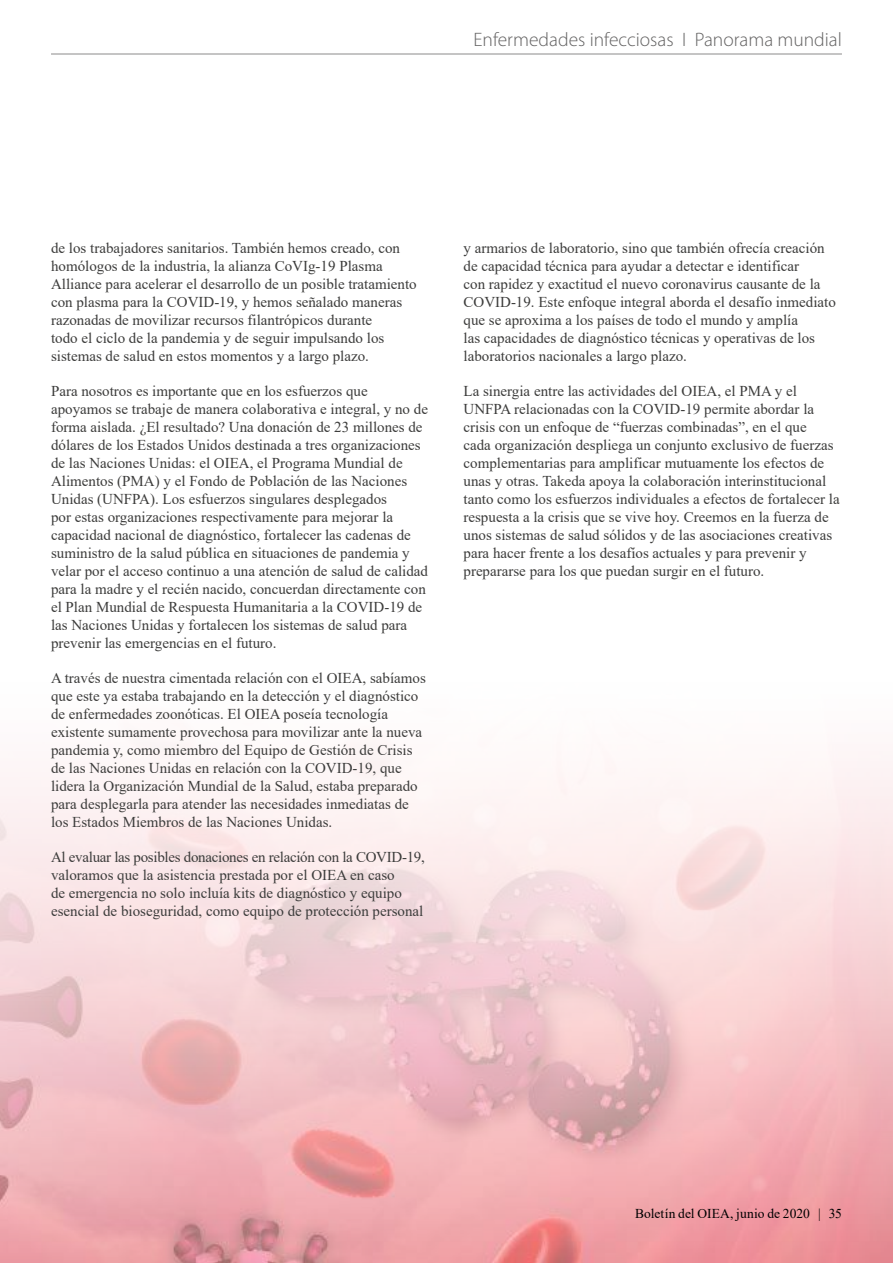
<style>
.page{position:relative;width:893px;height:1263px;background:#fff}
.page>*{position:absolute;margin:0;border:0;box-sizing:border-box;transform-origin:0 0}
.t1{font:300 19.5px "Myriad Pro";color:#646363}
.t2{font:15px/18px "Times New Roman";color:#3c3c3b}
.t3{font:13.5px "Times New Roman";letter-spacing:.005em;color:#000}
</style>
<div class="page">
<img style="left:0;top:744px;width:893px;height:519px">
<hr style="left:51px;top:54px;width:791px;height:1px;background:#646363">
<h1 class="t1" style="left:473px;top:28px;width:370px">Enfermedades infecciosas Ι Panorama mundial</h1>
<p class="t2" style="left:51px;top:238px;width:367px">de los trabajadores sanitarios. También hemos creado, con homólogos de la industria, la alianza CoVIg-19 Plasma Alliance para acelerar el desarrollo de un posible tratamiento con plasma para la COVID-19, y hemos señalado maneras razonadas de movilizar recursos filantrópicos durante<br>todo el ciclo de la pandemia y de seguir impulsando los sistemas de salud en estos momentos y a largo plazo.</p>
<p class="t2" style="left:51px;top:381px;width:378px">Para nosotros es importante que en los esfuerzos que apoyamos se trabaje de manera colaborativa e integral, y no de forma aislada. ¿El resultado? Una donación de 23 millones de dólares de los Estados Unidos destinada a tres organizaciones de las Naciones Unidas: el OIEA, el Programa Mundial de Alimentos (PMA) y el Fondo de Población de las Naciones Unidas (UNFPA). Los esfuerzos singulares desplegados<br>por estas organizaciones respectivamente para mejorar la capacidad nacional de diagnóstico, fortalecer las cadenas de suministro de la salud pública en situaciones de pandemia y velar por el acceso continuo a una atención de salud de calidad para la madre y el recién nacido, concuerdan directamente con el Plan Mundial de Respuesta Humanitaria a la COVID-19 de las Naciones Unidas y fortalecen los sistemas de salud para prevenir las emergencias en el futuro.</p>
<p class="t2" style="left:51px;top:668px;width:376px">A través de nuestra cimentada relación con el OIEA, sabíamos que este ya estaba trabajando en la detección y el diagnóstico de enfermedades zoonóticas. El OIEA poseía tecnología existente sumamente provechosa para movilizar ante la nueva pandemia y, como miembro del Equipo de Gestión de Crisis de las Naciones Unidas en relación con la COVID-19, que lidera la Organización Mundial de la Salud, estaba preparado para desplegarla para atender las necesidades inmediatas de los Estados Miembros de las Naciones Unidas.</p>
<p class="t2" style="left:51px;top:847px;width:375px">Al evaluar las posibles donaciones en relación con la COVID-19, valoramos que la asistencia prestada por el OIEA en caso<br>de emergencia no solo incluía kits de diagnóstico y equipo esencial de bioseguridad, como equipo de protección personal</p>
<p class="t2" style="left:463px;top:238px;width:374px">y armarios de laboratorio, sino que también ofrecía creación de capacidad técnica para ayudar a detectar e identificar<br>con rapidez y exactitud el nuevo coronavirus causante de la COVID-19. Este enfoque integral aborda el desafío inmediato que se aproxima a los países de todo el mundo y amplía<br>las capacidades de diagnóstico técnicas y operativas de los laboratorios nacionales a largo plazo.</p>
<p class="t2" style="left:463px;top:381px;width:378px">La sinergia entre las actividades del OIEA, el PMA y el UNFPA relacionadas con la COVID-19 permite abordar la crisis con un enfoque de “fuerzas combinadas”, en el que<br>cada organización despliega un conjunto exclusivo de fuerzas complementarias para amplificar mutuamente los efectos de unas y otras. Takeda apoya la colaboración interinstitucional tanto como los esfuerzos individuales a efectos de fortalecer la respuesta a la crisis que se vive hoy. Creemos en la fuerza de unos sistemas de salud sólidos y de las asociaciones creativas para hacer frente a los desafíos actuales y para prevenir y prepararse para los que puedan surgir en el futuro.</p>
<p class="t3" style="left:635px;top:1204px;width:208px">Boletín del OIEA, junio de 2020 | 35</p>
</div>
